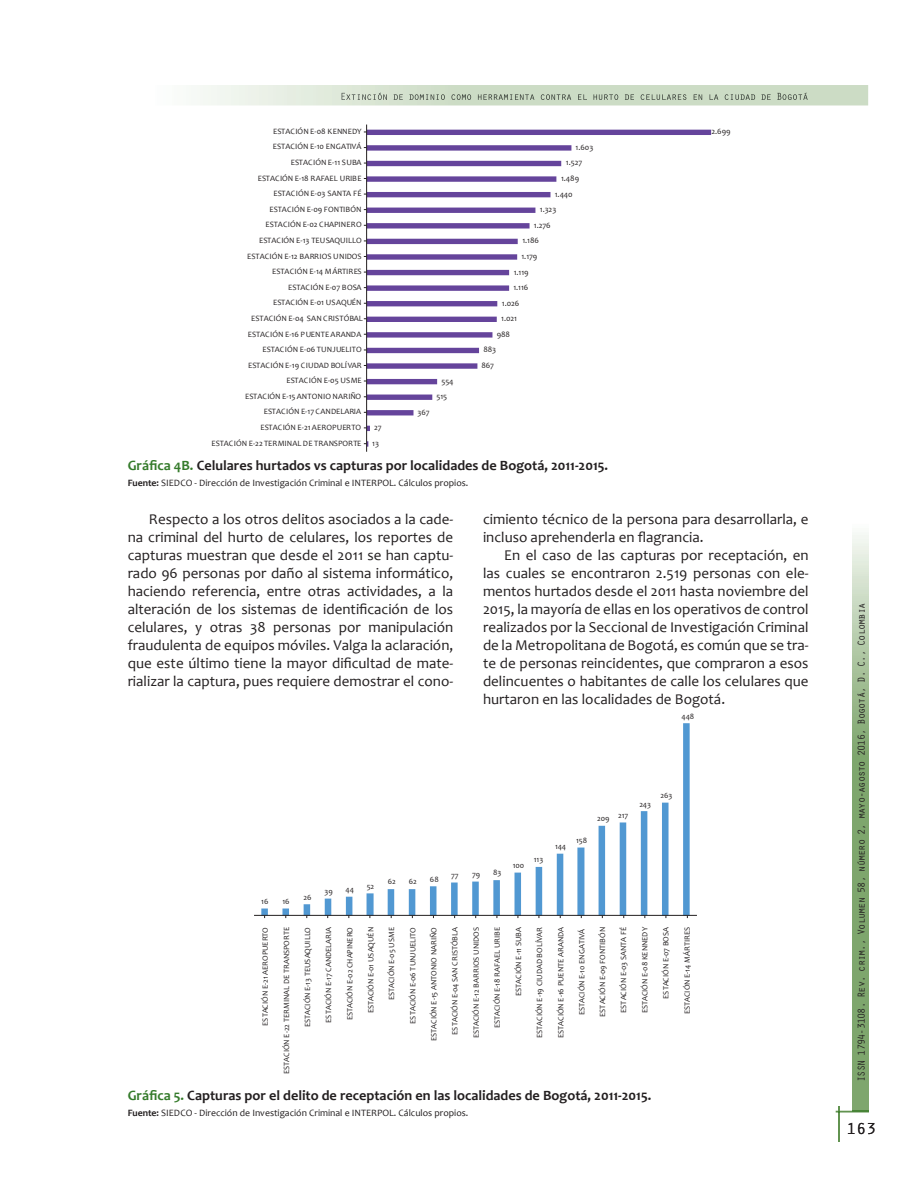
<style>
.page{position:relative;width:915px;height:1191px;background:#fff}
.page>*{position:absolute;margin:0;border:0;box-sizing:border-box;transform-origin:0 0}
.t1{font:16.5px "Orator Std";color:#231f20}
.t2{font:15px/18px "Candara";color:#231f20;text-align:justify}
.t3{font:700 14.25px "Candara";color:#231f20}
.t4{font:10.5px "Orator Std";letter-spacing:-.1em;color:#231f20}
.t5{font:9.75px "Candara";color:#231f20}
.t6{font:8.1px "Candara";letter-spacing:.005em;color:#231f20}
.t7{font:7.95px "Candara";color:#231f20}
.s1{color:#357b2b}
.s2{font-weight:700}
</style>
<div class="page">
<svg style="left:852px;top:535px;width:15px;height:571px;background:#93b485"></svg>
<svg style="left:835px;top:1106px;width:33px;height:35px"></svg>
<svg style="left:200px;top:85px;width:667px;height:20px;background:#d5e2cf"></svg>
<img style="left:341px;top:93px;width:466px;height:7px">
<svg style="left:367px;top:130px;width:343px;height:316px"></svg>
<hr style="left:366px;top:125px;width:1px;height:327px;background:#231f20">
<svg style="left:261px;top:723px;width:428px;height:192px"></svg>
<hr style="left:254px;top:915px;width:442px;height:1px;background:#231f20">
<p class="t6" style="left:273px;top:126px;width:90px">ESTACIÓN E-08 KENNEDY</p>
<p class="t6" style="left:273px;top:142px;width:90px">ESTACIÓN E-10 ENGATIVÁ</p>
<p class="t6" style="left:575px;top:142px;width:19px">1.603</p>
<p class="t6" style="left:291px;top:157px;width:72px">ESTACIÓN E-11 SUBA</p>
<p class="t6" style="left:565px;top:158px;width:18px">1.527</p>
<p class="t6" style="left:257px;top:173px;width:105px">ESTACIÓN E-18 RAFAEL URIBE</p>
<p class="t6" style="left:561px;top:173px;width:20px">1.489</p>
<p class="t6" style="left:273px;top:188px;width:90px">ESTACIÓN E-03 SANTA FÉ</p>
<p class="t6" style="left:554px;top:189px;width:19px">1.440</p>
<p class="t6" style="left:269px;top:204px;width:94px">ESTACIÓN E-09 FONTIBÓN</p>
<p class="t6" style="left:539px;top:204px;width:18px">1.323</p>
<p class="t6" style="left:265px;top:220px;width:98px">ESTACIÓN E-02 CHAPINERO</p>
<p class="t6" style="left:533px;top:220px;width:18px">1.276</p>
<p class="t6" style="left:259px;top:235px;width:104px">ESTACIÓN E-13 TEUSAQUILLO</p>
<p class="t6" style="left:522px;top:236px;width:18px">1.186</p>
<p class="t6" style="left:247px;top:251px;width:116px">ESTACIÓN E-12 BARRIOS UNIDOS</p>
<p class="t6" style="left:521px;top:251px;width:17px">1.179</p>
<p class="t6" style="left:272px;top:266px;width:91px">ESTACIÓN E-14 MÁRTIRES</p>
<p class="t6" style="left:513px;top:267px;width:16px">1.119</p>
<p class="t6" style="left:288px;top:282px;width:75px">ESTACIÓN E-07 BOSA</p>
<p class="t6" style="left:513px;top:282px;width:16px">1.116</p>
<p class="t6" style="left:273px;top:298px;width:90px">ESTACIÓN E-01 USAQUÉN</p>
<p class="t6" style="left:501px;top:298px;width:19px">1.026</p>
<p class="t6" style="left:251px;top:313px;width:113px">ESTACIÓN E-04 SAN CRISTÓBAL</p>
<p class="t6" style="left:501px;top:313px;width:17px">1.021</p>
<p class="t6" style="left:248px;top:329px;width:115px">ESTACIÓN E-16 PUENTE ARANDA</p>
<p class="t6" style="left:496px;top:329px;width:15px">988</p>
<p class="t6" style="left:262px;top:344px;width:101px">ESTACIÓN E-06 TUNJUELITO</p>
<p class="t6" style="left:483px;top:345px;width:14px">883</p>
<p class="t6" style="left:248px;top:360px;width:115px">ESTACIÓN E-19 CIUDAD BOLÍVAR</p>
<p class="t6" style="left:481px;top:360px;width:14px">867</p>
<p class="t6" style="left:286px;top:375px;width:77px">ESTACIÓN E-05 USME</p>
<p class="t6" style="left:441px;top:376px;width:14px">554</p>
<p class="t6" style="left:245px;top:391px;width:118px">ESTACIÓN E-15ANTONIONARIÑO</p>
<p class="t6" style="left:436px;top:391px;width:12px">515</p>
<p class="t6" style="left:264px;top:407px;width:99px">ESTACIÓN E-17 CANDELARIA</p>
<p class="t6" style="left:417px;top:407px;width:14px">367</p>
<p class="t6" style="left:260px;top:422px;width:102px">ESTACIÓN E-21AEROPUERTO</p>
<p class="t6" style="left:374px;top:423px;width:9px">27</p>
<p class="t6" style="left:211px;top:438px;width:151px">ESTACIÓN E-22 TERMINALDE TRANSPORTE</p>
<p class="t6" style="left:372px;top:438px;width:8px">13</p>
<p class="t3" style="left:128px;top:456px;width:482px"><span class="s1">Gráfica 4B.</span> Celulares hurtados vs capturas por localidades de Bogotá, 2011-2015.</p>
<p class="t5" style="left:128px;top:476px;width:342px"><span class="s2">Fuente:</span> SIEDCO - Dirección de Investigación Criminal e INTERPOL. Cálculos propios.</p>
<p class="t6" style="left:711px;top:126px;width:21px">2.699</p>
<p class="t2" style="left:128px;top:510px;width:327px;text-indent:21px">Respecto a los otros delitos asociados a la cade&shy;na criminal del hurto de celulares, los reportes de capturas muestran que desde el 2011 se han captu&shy;rado 96 personas por daño al sistema informático, haciendo referencia, entre otras actividades, a la alteración de los sistemas de identificación de los celulares, y otras 38 personas por manipulación fraudulenta de equipos móviles. Valga la aclaración, que este último tiene la mayor dificultad de mate&shy;rializar la captura, pues requiere demostrar el cono-</p>
<p class="t2" style="left:483px;top:510px;width:327px">cimiento técnico de la persona para desarrollarla, e incluso aprehenderla en flagrancia.</p>
<p class="t2" style="left:483px;top:546px;width:327px;text-indent:21px">En el caso de las capturas por receptación, en las cuales se encontraron 2.519 personas con ele&shy;mentos hurtados desde el 2011 hasta noviembre del 2015, la mayoría de ellas en los operativos de control realizados por la Seccional de Investigación Criminal de la Metropolitana de Bogotá, es común que se tra&shy;te de personas reincidentes, que compraron a esos delincuentes o habitantes de calle los celulares que hurtaron en las localidades de Bogotá.</p>
<p class="t7" style="left:681px;top:711px;width:14px">448</p>
<p class="t7" style="left:261px;top:896px;width:9px">16</p>
<p class="t7" style="left:282px;top:896px;width:9px">16</p>
<p class="t7" style="left:303px;top:892px;width:10px">26</p>
<p class="t7" style="left:324px;top:886px;width:10px">39</p>
<p class="t7" style="left:345px;top:884px;width:10px">44</p>
<p class="t7" style="left:366px;top:881px;width:9px">52</p>
<p class="t7" style="left:387px;top:876px;width:10px">62</p>
<p class="t7" style="left:409px;top:876px;width:10px">62</p>
<p class="t7" style="left:430px;top:874px;width:10px">68</p>
<p class="t7" style="left:451px;top:870px;width:9px">77</p>
<p class="t7" style="left:472px;top:869px;width:10px">79</p>
<p class="t7" style="left:493px;top:867px;width:10px">83</p>
<p class="t7" style="left:512px;top:860px;width:13px">100</p>
<p class="t7" style="left:533px;top:855px;width:11px">113</p>
<p class="t7" style="left:555px;top:841px;width:13px">144</p>
<p class="t7" style="left:576px;top:835px;width:12px">158</p>
<p class="t7" style="left:597px;top:812px;width:33px">209 217</p>
<p class="t7" style="left:639px;top:799px;width:13px">243</p>
<p class="t7" style="left:660px;top:790px;width:13px">263</p>
<p class="t7" style="left:260px;top:1025px;width:100px;rotate:-90deg">ESTACIÓN E-21 AEROPUERTO</p>
<p class="t7" style="left:281px;top:1074px;width:148px;rotate:-90deg">ESTACIÓN E-22 TERMINAL DE TRANSPORTE</p>
<p class="t7" style="left:302px;top:1027px;width:102px;rotate:-90deg">ESTACIÓN E-13 TEUSAQUILLO</p>
<p class="t7" style="left:323px;top:1022px;width:97px;rotate:-90deg">ESTACIÓN E-17 CANDELARIA</p>
<p class="t7" style="left:345px;top:1020px;width:95px;rotate:-90deg">ESTACIÓN E-02 CHAPINERO</p>
<p class="t7" style="left:366px;top:1013px;width:88px;rotate:-90deg">ESTACIÓN E-01 USAQUÉN</p>
<p class="t7" style="left:386px;top:1000px;width:75px;rotate:-90deg">ESTACIÓN E-05 USME</p>
<p class="t7" style="left:407px;top:1023px;width:98px;rotate:-90deg">ESTACIÓN E-06 TUNJUELITO</p>
<p class="t7" style="left:429px;top:1041px;width:115px;rotate:-90deg">ESTACIÓN E-15 ANTONIO NARIÑO</p>
<p class="t7" style="left:450px;top:1034px;width:109px;rotate:-90deg">ESTACIÓN E-04 SAN CRISTÓBLA</p>
<p class="t7" style="left:471px;top:1038px;width:113px;rotate:-90deg">ESTACIÓN E-12 BARRIOS UNIDOS</p>
<p class="t7" style="left:492px;top:1028px;width:103px;rotate:-90deg">ESTACIÓN E-18 RAFAEL URIBE</p>
<p class="t7" style="left:513px;top:996px;width:71px;rotate:-90deg">ESTACIÓN E-11 SUBA</p>
<p class="t7" style="left:534px;top:1038px;width:112px;rotate:-90deg">ESTACIÓN E-19 CIUDAD BOLÍVAR</p>
<p class="t7" style="left:555px;top:1038px;width:112px;rotate:-90deg">ESTACIÓN E-16 PUENTE ARANDA</p>
<p class="t7" style="left:576px;top:1015px;width:88px;rotate:-90deg">ESTACIÓN E-10 ENGATIVÁ</p>
<p class="t7" style="left:597px;top:1016px;width:91px;rotate:-90deg">ESTACIÓN E-09 FONTIBÓN</p>
<p class="t7" style="left:618px;top:1012px;width:87px;rotate:-90deg">ESTACIÓN E-03 SANTA FÉ</p>
<p class="t7" style="left:639px;top:1013px;width:88px;rotate:-90deg">ESTACIÓN E-08 KENNEDY</p>
<p class="t7" style="left:660px;top:998px;width:73px;rotate:-90deg">ESTACIÓN E-07 BOSA</p>
<p class="t7" style="left:682px;top:1014px;width:89px;rotate:-90deg">ESTACIÓN E-14 MÁRTIRES</p>
<p class="t3" style="left:128px;top:1086px;width:525px"><span class="s1">Gráfica 5.</span> Capturas por el delito de receptación en las localidades de Bogotá, 2011-2015.</p>
<p class="t5" style="left:128px;top:1106px;width:342px"><span class="s2">Fuente:</span> SIEDCO - Dirección de Investigación Criminal e INTERPOL. Cálculos propios.</p>
<p class="t4" style="left:853px;top:1081px;width:480px;rotate:-90deg">ISSN 1794-3108. Rev. crim., Volumen 58, número 2, mayo-agosto 2016, Bogotá, D. C., Colombia</p>
<p class="t1" style="left:846px;top:1117px;width:31px">163</p>
</div>
